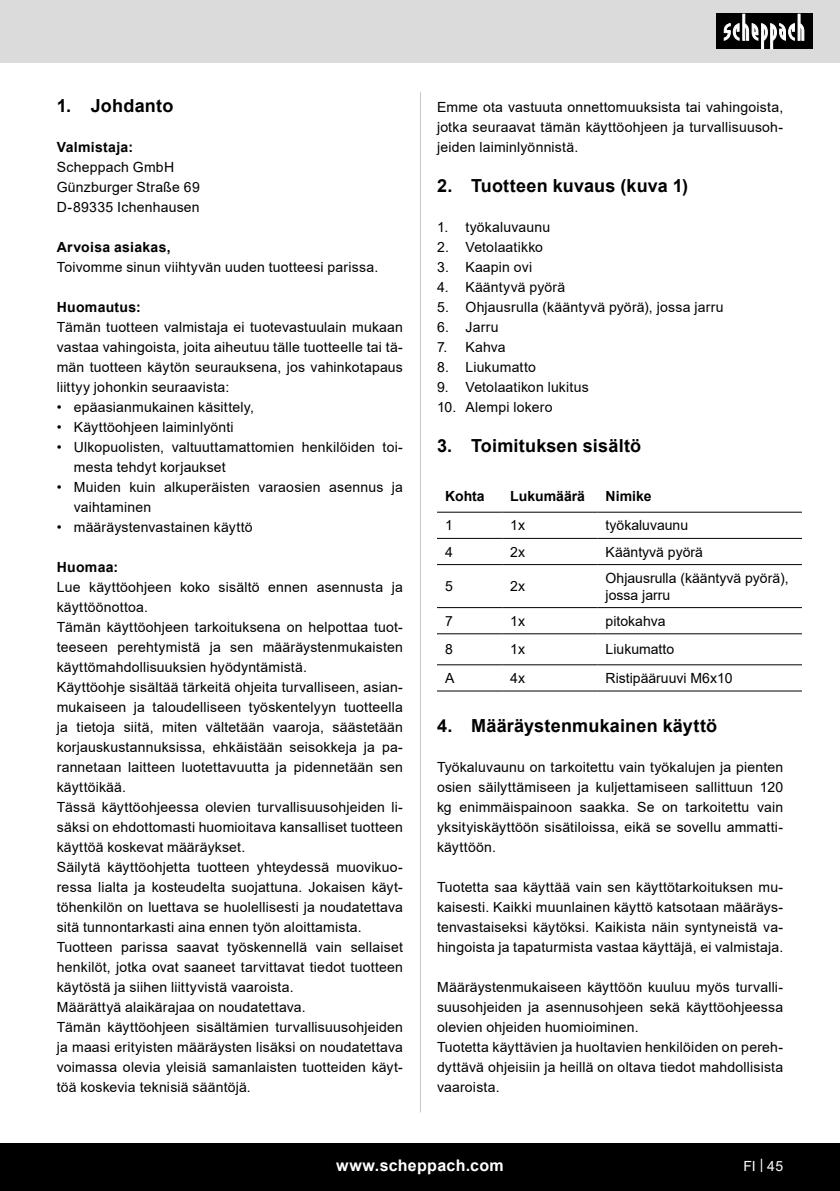
<style>
.page{position:relative;width:840px;height:1191px;background:#fff}
.page>*{position:absolute;margin:0;border:0;box-sizing:border-box;transform-origin:0 0}
.t1{font:700 18px "Arial";letter-spacing:.01em;color:#000}
.t2{font:700 16px "Arial";letter-spacing:.02em;color:#fff}
.Basiseinstellung{font:14px/20px "Arial";letter-spacing:.015em;color:#000;text-align:justify}
.t3{font:700 14px "Arial";letter-spacing:.02em;color:#000}
.t4{font:700 14px "Arial";color:#000}
.t5{font:14px "Arial";color:#fff}
</style>
<div class="page">
<div style="left:0;top:0;width:839px;height:63px;background:#dbdbdb"></div>
<div style="left:0;top:1143px;width:839px;height:48px;background:#000"></div>
<div style="left:716px;top:14px;width:96px;height:35px;background:#000"></div>
<svg style="left:723px;top:14px;width:81px;height:35px"></svg>
<hr style="left:420px;top:92px;width:1px;height:1020px;background:#c7c7c7">
<hr style="left:437px;top:512px;width:65px;height:1px;background:#000">
<hr style="left:502px;top:512px;width:95px;height:1px;background:#000">
<hr style="left:597px;top:512px;width:204px;height:1px;background:#000">
<hr style="left:437px;top:538px;width:65px;height:1px;background:#000">
<hr style="left:502px;top:538px;width:95px;height:1px;background:#000">
<hr style="left:597px;top:538px;width:204px;height:1px;background:#000">
<hr style="left:437px;top:564px;width:65px;height:1px;background:#000">
<hr style="left:502px;top:564px;width:95px;height:1px;background:#000">
<hr style="left:597px;top:564px;width:204px;height:1px;background:#000">
<hr style="left:437px;top:607px;width:65px;height:1px;background:#000">
<hr style="left:502px;top:607px;width:95px;height:1px;background:#000">
<hr style="left:597px;top:607px;width:204px;height:1px;background:#000">
<hr style="left:437px;top:633px;width:65px;height:1px;background:#000">
<hr style="left:502px;top:633px;width:95px;height:1px;background:#000">
<hr style="left:597px;top:633px;width:204px;height:1px;background:#000">
<hr style="left:437px;top:664px;width:65px;height:1px;background:#000">
<hr style="left:502px;top:664px;width:95px;height:1px;background:#000">
<hr style="left:597px;top:664px;width:204px;height:1px;background:#000">
<hr style="left:437px;top:690px;width:65px;height:1px;background:#000">
<hr style="left:502px;top:690px;width:95px;height:1px;background:#000">
<hr style="left:597px;top:690px;width:204px;height:1px;background:#000">
<p class="t1" style="left:57px;top:93px;width:118px">1. Johdanto</p>
<p class="t3" style="left:57px;top:137px;width:78px">Valmistaja:</p>
<p class="Basiseinstellung" style="left:57px;top:157px;width:119px">Scheppach GmbH</p>
<p class="Basiseinstellung" style="left:57px;top:177px;width:144px">Günzburger Straße 69</p>
<p class="Basiseinstellung" style="left:57px;top:197px;width:144px">D-89335 Ichenhausen</p>
<p class="t3" style="left:57px;top:237px;width:115px">Arvoisa asiakas,</p>
<p class="Basiseinstellung" style="left:57px;top:257px;width:323px">Toivomme sinun viihtyvän uuden tuotteesi parissa.</p>
<p class="t3" style="left:57px;top:297px;width:86px">Huomautus:</p>
<p class="Basiseinstellung" style="left:57px;top:317px;width:347px">Tämän tuotteen valmistaja ei tuotevastuulain mukaan vastaa vahingoista, joita aiheutuu tälle tuotteelle tai tä&shy;män tuotteen käytön seurauksena, jos vahinkotapaus liittyy johonkin seuraavista:</p>
<p class="Basiseinstellung" style="left:57px;top:397px;width:199px">• epäasianmukainen käsittely,</p>
<p class="Basiseinstellung" style="left:57px;top:417px;width:178px">• Käyttöohjeen laiminlyönti</p>
<p class="Basiseinstellung" style="left:74px;top:437px;width:330px;text-indent:-17px">• Ulkopuolisten, valtuuttamattomien henkilöiden toi&shy;mesta tehdyt korjaukset</p>
<p class="Basiseinstellung" style="left:74px;top:477px;width:330px;text-indent:-17px">• Muiden kuin alkuperäisten varaosien asennus ja vaihtaminen</p>
<p class="Basiseinstellung" style="left:57px;top:517px;width:197px">• määräystenvastainen käyttö</p>
<p class="t3" style="left:57px;top:557px;width:63px">Huomaa:</p>
<p class="Basiseinstellung" style="left:57px;top:577px;width:347px">Lue käyttöohjeen koko sisältö ennen asennusta ja käyttöönottoa.</p>
<p class="Basiseinstellung" style="left:57px;top:617px;width:347px">Tämän käyttöohjeen tarkoituksena on helpottaa tuot&shy;teeseen perehtymistä ja sen määräystenmukaisten käyttömahdollisuuksien hyödyntämistä.</p>
<p class="Basiseinstellung" style="left:57px;top:677px;width:347px">Käyttöohje sisältää tärkeitä ohjeita turvalliseen, asian&shy;mukaiseen ja taloudelliseen työskentelyyn tuotteella ja tietoja siitä, miten vältetään vaaroja, säästetään korjauskustannuksissa, ehkäistään seisokkeja ja pa&shy;rannetaan laitteen luotettavuutta ja pidennetään sen käyttöikää.</p>
<p class="Basiseinstellung" style="left:57px;top:797px;width:347px">Tässä käyttöohjeessa olevien turvallisuusohjeiden li&shy;säksi on ehdottomasti huomioitava kansalliset tuotteen käyttöä koskevat määräykset.</p>
<p class="Basiseinstellung" style="left:57px;top:857px;width:347px">Säilytä käyttöohjetta tuotteen yhteydessä muovikuo&shy;ressa lialta ja kosteudelta suojattuna. Jokaisen käyt&shy;töhenkilön on luettava se huolellisesti ja noudatettava sitä tunnontarkasti aina ennen työn aloittamista.</p>
<p class="Basiseinstellung" style="left:57px;top:937px;width:347px">Tuotteen parissa saavat työskennellä vain sellaiset henkilöt, jotka ovat saaneet tarvittavat tiedot tuotteen käytöstä ja siihen liittyvistä vaaroista.</p>
<p class="Basiseinstellung" style="left:57px;top:997px;width:250px">Määrättyä alaikärajaa on noudatettava.</p>
<p class="Basiseinstellung" style="left:57px;top:1017px;width:347px">Tämän käyttöohjeen sisältämien turvallisuusohjeiden ja maasi erityisten määräysten lisäksi on noudatettava voimassa olevia yleisiä samanlaisten tuotteiden käyt&shy;töä koskevia teknisiä sääntöjä.</p>
<p class="Basiseinstellung" style="left:437px;top:97px;width:347px">Emme ota vastuuta onnettomuuksista tai vahingoista, jotka seuraavat tämän käyttöohjeen ja turvallisuusoh&shy;jeiden laiminlyönnistä.</p>
<p class="t1" style="left:437px;top:173px;width:252px">2. Tuotteen kuvaus (kuva 1)</p>
<p class="Basiseinstellung" style="left:437px;top:217px;width:114px">1. työkaluvaunu</p>
<p class="Basiseinstellung" style="left:437px;top:237px;width:107px">2. Vetolaatikko</p>
<p class="Basiseinstellung" style="left:437px;top:257px;width:97px">3. Kaapin ovi</p>
<p class="Basiseinstellung" style="left:437px;top:277px;width:130px">4. Kääntyvä pyörä</p>
<p class="Basiseinstellung" style="left:437px;top:297px;width:288px">5. Ohjausrulla (kääntyvä pyörä), jossa jarru</p>
<p class="Basiseinstellung" style="left:437px;top:317px;width:63px">6. Jarru</p>
<p class="Basiseinstellung" style="left:437px;top:337px;width:70px">7. Kahva</p>
<p class="Basiseinstellung" style="left:437px;top:357px;width:100px">8. Liukumatto</p>
<p class="Basiseinstellung" style="left:437px;top:377px;width:153px">9. Vetolaatikon lukitus</p>
<p class="Basiseinstellung" style="left:437px;top:397px;width:117px">10. Alempi lokero</p>
<p class="t1" style="left:437px;top:433px;width:205px">3. Toimituksen sisältö</p>
<p class="t3" style="left:445px;top:486px;width:41px">Kohta</p>
<p class="t4" style="left:510px;top:486px;width:76px">Lukumäärä</p>
<p class="t3" style="left:605px;top:486px;width:47px">Nimike</p>
<p class="Basiseinstellung" style="left:445px;top:515px;width:9px">1</p>
<p class="Basiseinstellung" style="left:510px;top:515px;width:16px">1x</p>
<p class="Basiseinstellung" style="left:605px;top:515px;width:84px">työkaluvaunu</p>
<p class="Basiseinstellung" style="left:445px;top:541px;width:9px">4</p>
<p class="Basiseinstellung" style="left:510px;top:541px;width:16px">2x</p>
<p class="Basiseinstellung" style="left:605px;top:541px;width:99px">Kääntyvä pyörä</p>
<p class="Basiseinstellung" style="left:445px;top:576px;width:9px">5</p>
<p class="Basiseinstellung" style="left:510px;top:576px;width:16px">2x</p>
<p class="Basiseinstellung" style="left:605px;top:569px;width:184px;line-height:16.8px">Ohjausrulla (kääntyvä pyörä), jossa jarru</p>
<p class="Basiseinstellung" style="left:445px;top:611px;width:9px">7</p>
<p class="Basiseinstellung" style="left:510px;top:611px;width:16px">1x</p>
<p class="Basiseinstellung" style="left:605px;top:611px;width:61px">pitokahva</p>
<p class="Basiseinstellung" style="left:445px;top:639px;width:9px">8</p>
<p class="Basiseinstellung" style="left:510px;top:639px;width:16px">1x</p>
<p class="Basiseinstellung" style="left:605px;top:639px;width:70px">Liukumatto</p>
<p class="Basiseinstellung" style="left:445px;top:668px;width:11px">A</p>
<p class="Basiseinstellung" style="left:510px;top:668px;width:16px">4x</p>
<p class="Basiseinstellung" style="left:605px;top:668px;width:128px">Ristipääruuvi M6x10</p>
<p class="t1" style="left:437px;top:713px;width:281px">4. Määräystenmukainen käyttö</p>
<p class="Basiseinstellung" style="left:437px;top:757px;width:347px">Työkaluvaunu on tarkoitettu vain työkalujen ja pienten osien säilyttämiseen ja kuljettamiseen sallittuun 120 kg enimmäispainoon saakka. Se on tarkoitettu vain yksityiskäyttöön sisätiloissa, eikä se sovellu ammatti&shy;käyttöön.</p>
<p class="Basiseinstellung" style="left:437px;top:877px;width:347px">Tuotetta saa käyttää vain sen käyttötarkoituksen mu&shy;kaisesti. Kaikki muunlainen käyttö katsotaan määräys&shy;tenvastaiseksi käytöksi. Kaikista näin syntyneistä va&shy;hingoista ja tapaturmista vastaa käyttäjä, ei valmistaja.</p>
<p class="Basiseinstellung" style="left:437px;top:977px;width:347px">Määräystenmukaiseen käyttöön kuuluu myös turvalli&shy;suusohjeiden ja asennusohjeen sekä käyttöohjeessa olevien ohjeiden huomioiminen.</p>
<p class="Basiseinstellung" style="left:437px;top:1037px;width:347px">Tuotetta käyttävien ja huoltavien henkilöiden on pereh&shy;dyttävä ohjeisiin ja heillä on oltava tiedot mahdollisista vaaroista.</p>
<p class="t2" style="left:336px;top:1154px;width:169px">www.scheppach.com</p>
<p class="t5" style="left:743px;top:1156px;width:41px">FI | 45</p>
</div>
